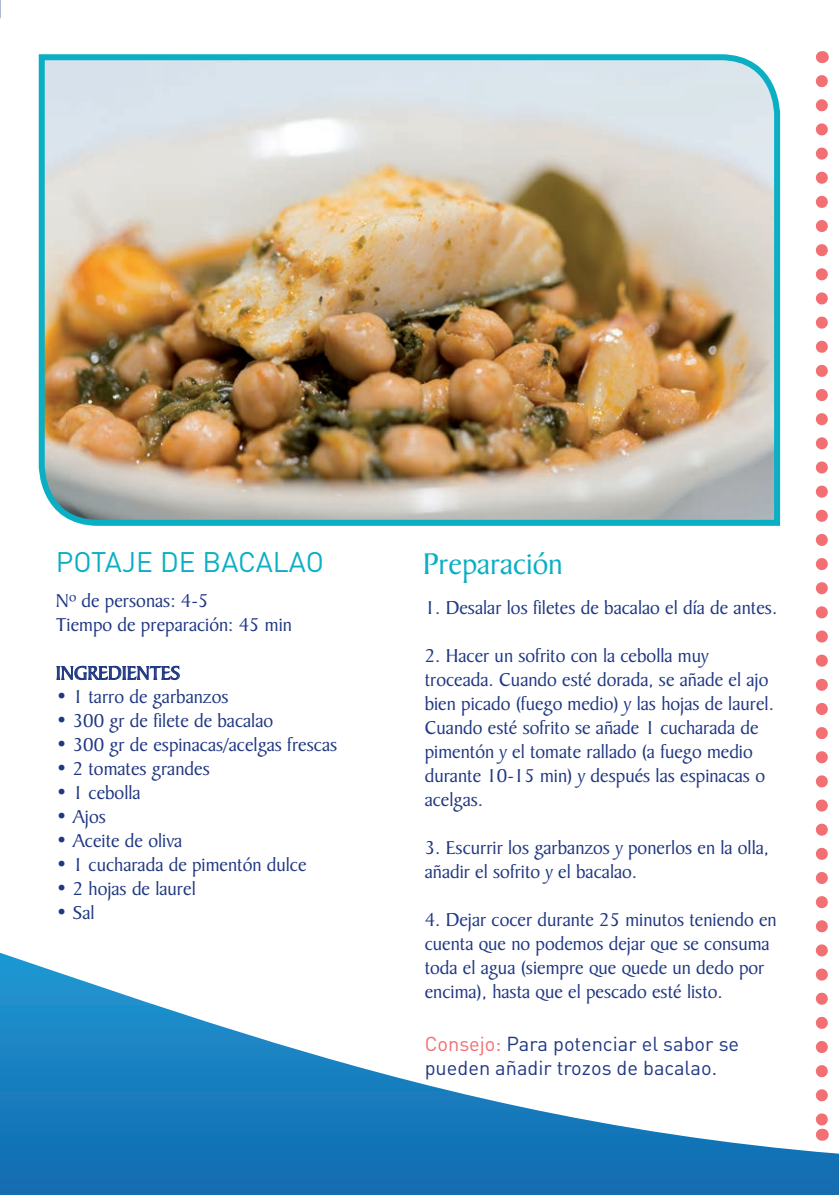
<style>
.page{position:relative;width:839px;height:1195px;background:#fff}
.page>*{position:absolute;margin:0;border:0;box-sizing:border-box;transform-origin:0 0}
.t1{font:32px "Baker Signet BT";color:#0bafc4}
.t2{font:28px "DIN";color:#0bafc4}
.t3{font:20px/24px "Baker Signet BT";color:#203882}
.t4{font:20px/24px "DIN";color:#203882}
.s1{color:#f26f73}
</style>
<div class="page">
<svg style="left:0;top:778px;width:839px;height:417px"></svg>
<img style="left:38px;top:54px;width:743px;height:472px">
<svg style="left:56px;top:666px;width:124px;height:14px"></svg>
<svg style="left:815px;top:81px;width:12px;height:1042px"></svg>
<svg style="left:821px;top:51px;width:1px;height:12px"></svg>
<svg style="left:821px;top:1129px;width:1px;height:12px"></svg>
<svg style="left:0;top:0;width:1px;height:18px"></svg>
<h2 class="t2" style="left:56px;top:544px;width:270px">POTAJE DE BACALAO</h2>
<p class="t3" style="left:56px;top:589px;width:238px">Nº de personas: 4-5<br>Tiempo de preparación: 45 min</p>
<p class="t3" style="left:56px;top:661px;width:126px">INGREDIENTES</p>
<p class="t3" style="left:56px;top:685px;width:174px">• 1 tarro de garbanzos</p>
<p class="t3" style="left:56px;top:709px;width:219px">• 300 gr de filete de bacalao</p>
<p class="t3" style="left:56px;top:733px;width:283px">• 300 gr de espinacas/acelgas frescas</p>
<p class="t3" style="left:56px;top:757px;width:155px">• 2 tomates grandes</p>
<p class="t3" style="left:56px;top:781px;width:86px">• 1 cebolla</p>
<p class="t3" style="left:56px;top:805px;width:52px">• Ajos</p>
<p class="t3" style="left:56px;top:829px;width:128px">• Aceite de oliva</p>
<p class="t3" style="left:56px;top:853px;width:252px">• 1 cucharada de pimentón dulce</p>
<p class="t3" style="left:56px;top:877px;width:141px">• 2 hojas de laurel</p>
<p class="t3" style="left:56px;top:901px;width:40px">• Sal</p>
<h1 class="t1" style="left:422px;top:545px;width:142px">Preparación</h1>
<p class="t3" style="left:425px;top:596px;width:354px">1. Desalar los filetes de bacalao el día de antes.</p>
<p class="t3" style="left:425px;top:644px;width:350px">2. Hacer un sofrito con la cebolla muy troceada. Cuando esté dorada, se añade el ajo bien picado (fuego medio) y las hojas de laurel.<br>Cuando esté sofrito se añade 1 cucharada de pimentón y el tomate rallado (a fuego medio durante 10-15 min) y después las espinacas o acelgas.</p>
<p class="t3" style="left:425px;top:836px;width:346px">3. Escurrir los garbanzos y ponerlos en la olla, añadir el sofrito y el bacalao.</p>
<p class="t3" style="left:425px;top:908px;width:353px">4. Dejar cocer durante 25 minutos teniendo en cuenta que no podemos dejar que se consuma toda el agua (siempre que quede un dedo por encima), hasta que el pescado esté listo.</p>
<p class="t4" style="left:425px;top:1031px;width:316px"><span class="s1">Consejo:</span> Para potenciar el sabor se pueden añadir trozos de bacalao.</p>
</div>
